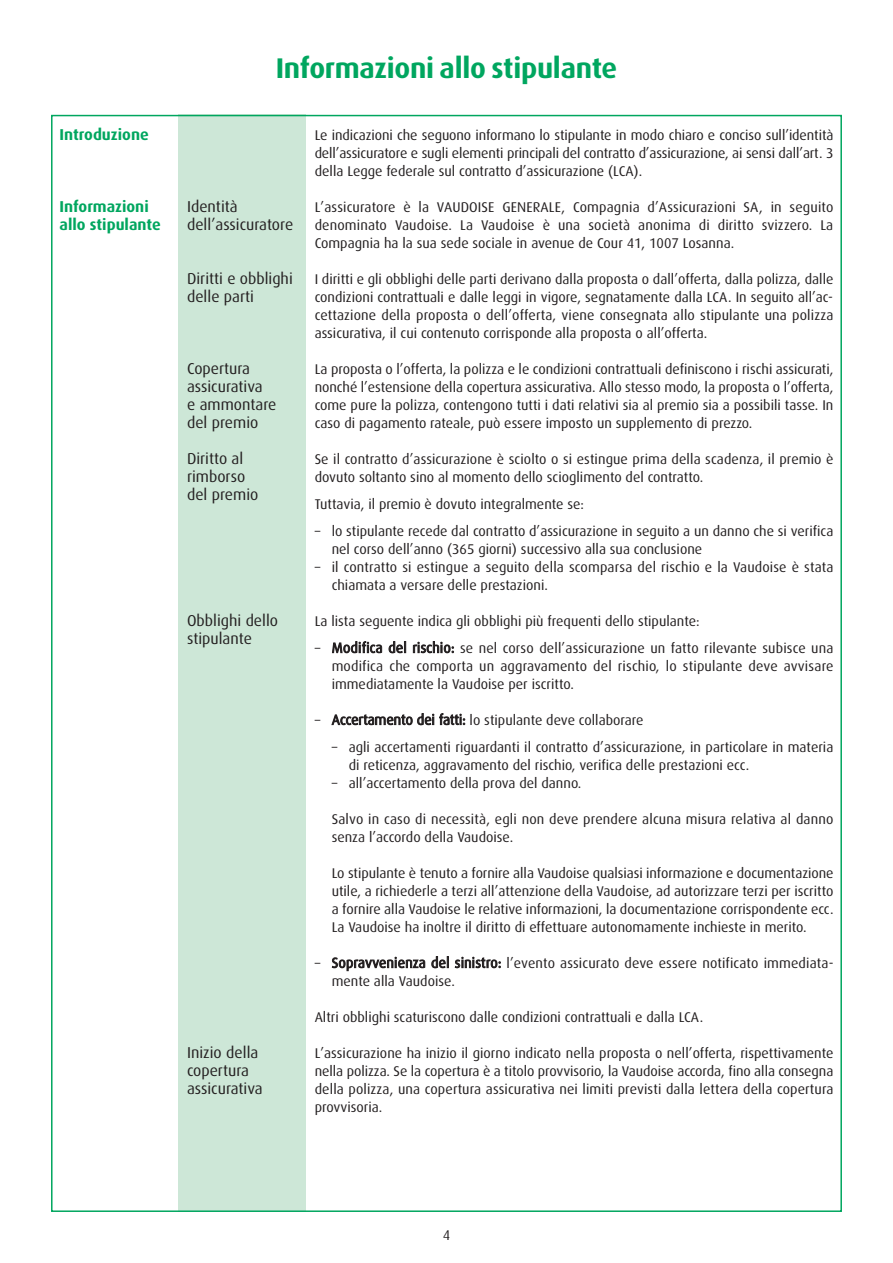
<style>
.page{position:relative;width:893px;height:1263px;background:#fff}
.page>*{position:absolute;margin:0;border:0;box-sizing:border-box;transform-origin:0 0}
.t1{font:700 28.5px "Dax";letter-spacing:-.01em;color:#00a65f}
.t2{font:15.75px/18px "Dax";color:#231f20}
.t3{font:700 15.75px/18px "Dax";color:#00a65f}
.t4{font:14.1px/18px "Dax";color:#231f20;text-align:justify}
</style>
<div class="page">
<div style="left:179px;top:115px;width:127px;height:1097px;background:#cde7d7"></div>
<h1 class="t1" style="left:276px;top:55px;width:343px">Informazioni allo stipulante</h1>
<p class="t3" style="left:60px;top:127px;width:91px">Introduzione</p>
<p class="t3" style="left:60px;top:199px;width:103px">Informazioni allo stipulante</p>
<p class="t2" style="left:187px;top:198px;width:108px">Identità dell’assicuratore</p>
<p class="t2" style="left:187px;top:270px;width:107px">Diritti e obblighi delle parti</p>
<p class="t2" style="left:187px;top:360px;width:91px">Copertura assicurativa<br>e ammontare del premio</p>
<p class="t2" style="left:187px;top:450px;width:73px">Diritto al rimborso del premio</p>
<p class="t2" style="left:187px;top:612px;width:93px">Obblighi dello stipulante</p>
<p class="t2" style="left:187px;top:1044px;width:77px">Inizio della copertura assicurativa</p>
<p class="t4" style="left:315px;top:127px;width:520px">Le indicazioni che seguono informano lo stipulante in modo chiaro e conciso sull’identità dell’assicuratore e sugli elementi principali del contratto d’assicurazione, ai sensi dall’art. 3 della Legge federale sul contratto d’assicurazione (LCA).</p>
<p class="t4" style="left:315px;top:199px;width:520px">L’assicuratore è la VAUDOISE GENERALE, Compagnia d’Assicurazioni SA, in seguito denominato Vaudoise. La Vaudoise è una società anonima di diritto svizzero. La Compagnia ha la sua sede sociale in avenue de Cour 41, 1007 Losanna.</p>
<p class="t4" style="left:315px;top:271px;width:520px">I diritti e gli obblighi delle parti derivano dalla proposta o dall’offerta, dalla polizza, dalle condizioni contrattuali e dalle leggi in vigore, segnatamente dalla LCA. In seguito all’ac&shy;cettazione della proposta o dell’offerta, viene consegnata allo stipulante una polizza assicurativa, il cui contenuto corrisponde alla proposta o all’offerta.</p>
<p class="t4" style="left:315px;top:361px;width:520px">La proposta o l’offerta, la polizza e le condizioni contrattuali definiscono i rischi assicurati, nonché l’estensione della copertura assicurativa. Allo stesso modo, la proposta o l’offerta, come pure la polizza, contengono tutti i dati relativi sia al premio sia a possibili tasse. In caso di pagamento rateale, può essere imposto un supplemento di prezzo.</p>
<p class="t4" style="left:315px;top:451px;width:520px">Se il contratto d’assicurazione è sciolto o si estingue prima della scadenza, il premio è dovuto soltanto sino al momento dello scioglimento del contratto.</p>
<p class="t4" style="left:315px;top:496px;width:271px">Tuttavia, il premio è dovuto integralmente se:</p>
<p class="t4" style="left:332px;top:523px;width:503px;text-indent:-17px">– lo stipulante recede dal contratto d’assicurazione in seguito a un danno che si verifica nel corso dell’anno (365 giorni) successivo alla sua conclusione</p>
<p class="t4" style="left:332px;top:559px;width:503px;text-indent:-17px">– il contratto si estingue a seguito della scomparsa del rischio e la Vaudoise è stata chiamata a versare delle prestazioni.</p>
<p class="t4" style="left:315px;top:613px;width:386px">La lista seguente indica gli obblighi più frequenti dello stipulante:</p>
<p class="t4" style="left:332px;top:640px;width:503px;text-indent:-17px">– Modifica del rischio: se nel corso dell’assicurazione un fatto rilevante subisce una modifica che comporta un aggravamento del rischio, lo stipulante deve avvisare immediatamente la Vaudoise per iscritto.</p>
<p class="t4" style="left:315px;top:712px;width:330px">– Accertamento dei fatti: lo stipulante deve collaborare</p>
<p class="t4" style="left:349px;top:739px;width:486px;text-indent:-17px">– agli accertamenti riguardanti il contratto d’assicurazione, in particolare in materia di reticenza, aggravamento del rischio, verifica delle prestazioni ecc.</p>
<p class="t4" style="left:332px;top:775px;width:251px">– all’accertamento della prova del danno.</p>
<p class="t4" style="left:332px;top:811px;width:503px">Salvo in caso di necessità, egli non deve prendere alcuna misura relativa al danno senza l’accordo della Vaudoise.</p>
<p class="t4" style="left:332px;top:865px;width:503px">Lo stipulante è tenuto a fornire alla Vaudoise qualsiasi informazione e documentazione utile, a richiederle a terzi all’attenzione della Vaudoise, ad autorizzare terzi per iscritto a fornire alla Vaudoise le relative informazioni, la documentazione corrispondente ecc.<br>La Vaudoise ha inoltre il diritto di effettuare autonomamente inchieste in merito.</p>
<p class="t4" style="left:332px;top:955px;width:503px;text-indent:-17px">– Sopravvenienza del sinistro: l’evento assicurato deve essere notificato immediata&shy;mente alla Vaudoise.</p>
<p class="t4" style="left:315px;top:1009px;width:390px">Altri obblighi scaturiscono dalle condizioni contrattuali e dalla LCA.</p>
<p class="t4" style="left:315px;top:1045px;width:520px">L’assicurazione ha inizio il giorno indicato nella proposta o nell’offerta, rispettivamente nella polizza. Se la copertura è a titolo provvisorio, la Vaudoise accorda, fino alla consegna della polizza, una copertura assicurativa nei limiti previsti dalla lettera della copertura provvisoria.</p>
<p class="t4" style="left:443px;top:1227px;width:9px">4</p>
</div>
